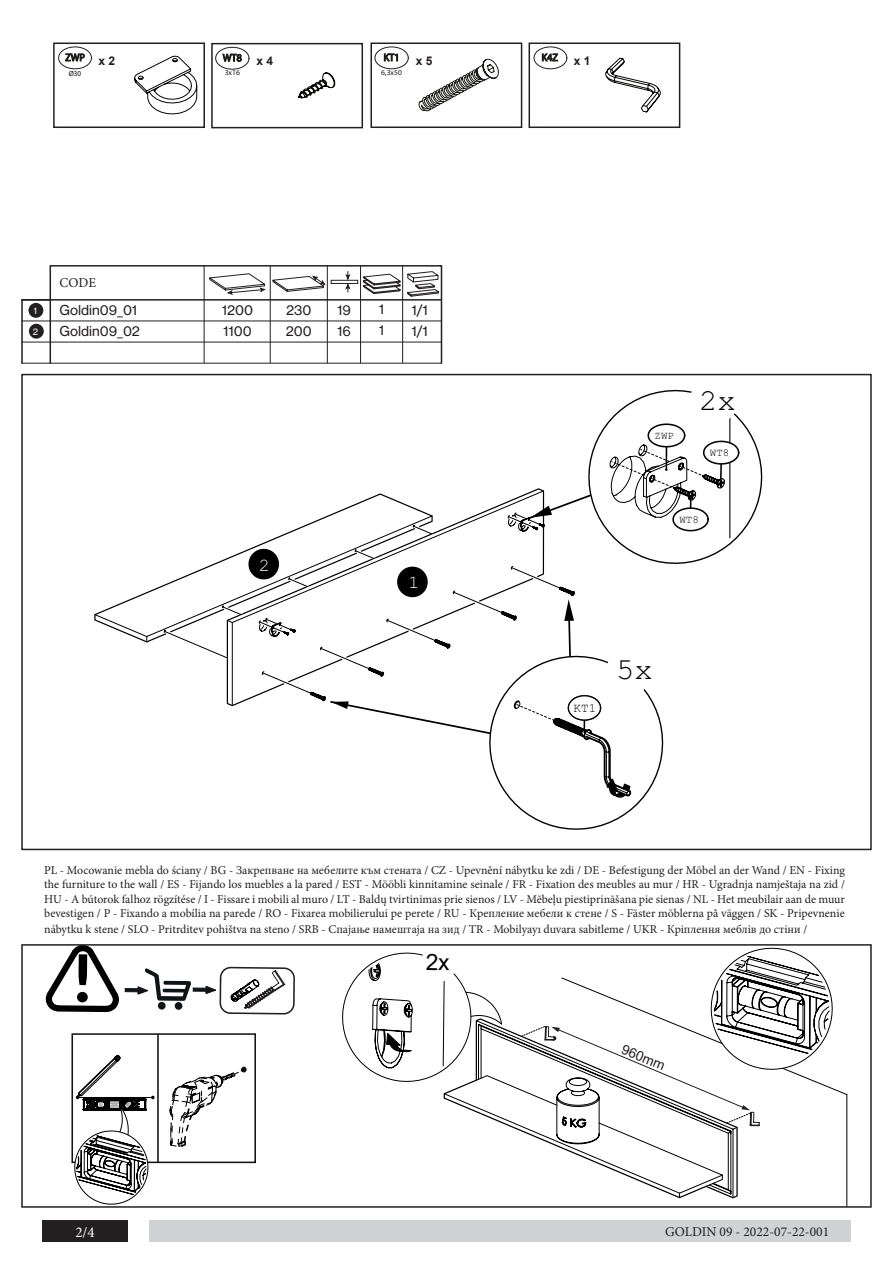
<style>
.page{position:relative;width:893px;height:1263px;background:#fff}
.page>*{position:absolute;margin:0;border:0;box-sizing:border-box;transform-origin:0 0}
.t1{font:30.45px "Arial";color:#000}
.t2{font:18.3px "Arial";color:#fff}
.t3{font:15px "Minion Pro";color:#fff}
.t4{font:13.8px "Arial";color:#231f20}
.t5{font:13.5px "N Haas Grotesk TX Pro 55 Rg";color:#231f20}
.t6{font:13.5px "Minion Pro";color:#231f20}
.t7{font:12.6px "MS Shell Dlg";color:#000}
.t8{font:12px/14.4px "Minion Pro";color:#231f20;text-align:justify}
.t9{font:700 12px "Arial";color:#231f20}
.t10{font:10.8px "Arial";color:#000}
.t11{font:10.65px "Myriad Pro";color:#1b1b19;scale:.96 1}
.t12{font:10.65px "Myriad Pro";color:#1b1b19}
.t13{font:9px "N Haas Grotesk TX Pro 55 Rg";color:#fff}
.t14{font:7.5px "Myriad Pro";color:#1b1b19}
.t15{font:7.5px "Myriad Pro";color:#050504}
</style>
<div class="page">
<div style="left:149px;top:1220px;width:701px;height:22px;background:#d1d2d4"></div>
<div style="left:43px;top:1220px;width:85px;height:22px;background:#231f20"></div>
<svg style="left:94px;top:389px;width:669px;height:441px"></svg>
<svg style="left:46px;top:947px;width:249px;height:258px"></svg>
<div style="left:21px;top:944px;width:851px;height:264px;border:2px solid #231f20"></div>
<svg style="left:58px;top:46px;width:34px;height:23px"></svg>
<svg style="left:134px;top:55px;width:64px;height:60px"></svg>
<div style="left:53px;top:43px;width:152px;height:85px;border:2px solid #231f20"></div>
<svg style="left:215px;top:47px;width:35px;height:23px"></svg>
<svg style="left:298px;top:72px;width:37px;height:26px"></svg>
<div style="left:211px;top:43px;width:152px;height:85px;border:2px solid #231f20"></div>
<svg style="left:533px;top:46px;width:35px;height:23px"></svg>
<svg style="left:605px;top:57px;width:56px;height:56px"></svg>
<div style="left:529px;top:43px;width:151px;height:85px;border:2px solid #231f20"></div>
<svg style="left:374px;top:46px;width:35px;height:23px"></svg>
<svg style="left:419px;top:59px;width:80px;height:52px"></svg>
<div style="left:370px;top:43px;width:152px;height:85px;border:2px solid #231f20"></div>
<div style="left:50px;top:265px;width:392px;height:99px;border:2px solid #231f20"></div>
<svg style="left:21px;top:298px;width:31px;height:65px"></svg>
<hr style="left:21px;top:299px;width:420px;height:2px;background:#231f20">
<hr style="left:21px;top:321px;width:421px;height:1px;background:#231f20">
<hr style="left:21px;top:342px;width:421px;height:1px;background:#231f20">
<hr style="left:21px;top:363px;width:421px;height:1px;background:#231f20">
<svg style="left:272px;top:275px;width:54px;height:17px"></svg>
<hr style="left:204px;top:265px;width:1px;height:98px;background:#231f20">
<hr style="left:270px;top:265px;width:1px;height:98px;background:#231f20">
<hr style="left:327px;top:265px;width:1px;height:98px;background:#231f20">
<hr style="left:402px;top:265px;width:1px;height:98px;background:#231f20">
<svg style="left:209px;top:273px;width:57px;height:22px"></svg>
<svg style="left:363px;top:273px;width:38px;height:21px"></svg>
<svg style="left:407px;top:271px;width:32px;height:26px"></svg>
<div style="left:28px;top:303px;width:15px;height:15px;background:#231f20;border-radius:50%"></div>
<div style="left:29px;top:324px;width:15px;height:15px;background:#231f20;border-radius:50%"></div>
<hr style="left:360px;top:265px;width:1px;height:98px;background:#231f20">
<div style="left:331px;top:280px;width:27px;height:4px;border:1px solid #231f20"></div>
<svg style="left:345px;top:271px;width:6px;height:21px"></svg>
<svg style="left:342px;top:945px;width:491px;height:262px"></svg>
<p class="t11" style="left:65px;top:51px;width:22px">ZWP</p>
<p class="t15" style="left:69px;top:69px;width:14px">Ø30</p>
<p class="t9" style="left:98px;top:52px;width:18px">x 2</p>
<p class="t12" style="left:223px;top:51px;width:21px">WT8</p>
<p class="t14" style="left:225px;top:68px;width:17px">3x16</p>
<p class="t9" style="left:257px;top:52px;width:18px">x 4</p>
<p class="t11" style="left:542px;top:51px;width:18px">K4Z</p>
<p class="t9" style="left:574px;top:52px;width:18px">x 1</p>
<p class="t12" style="left:384px;top:51px;width:17px">KT1</p>
<p class="t14" style="left:381px;top:68px;width:22px">6,3x50</p>
<p class="t9" style="left:416px;top:52px;width:18px">x 5</p>
<p class="t13" style="left:33px;top:305px;width:5px">1</p>
<p class="t13" style="left:33px;top:326px;width:7px">2</p>
<p class="t6" style="left:60px;top:274px;width:38px">CODE</p>
<p class="t5" style="left:60px;top:302px;width:79px">Goldin09_01</p>
<p class="t5" style="left:60px;top:323px;width:82px">Goldin09_02</p>
<p class="t5" style="left:222px;top:302px;width:33px">1200</p>
<p class="t5" style="left:223px;top:323px;width:30px">1100</p>
<p class="t5" style="left:286px;top:302px;width:27px">230</p>
<p class="t5" style="left:286px;top:323px;width:28px">200</p>
<p class="t5" style="left:337px;top:302px;width:15px">19</p>
<p class="t5" style="left:337px;top:323px;width:15px">16</p>
<p class="t5" style="left:379px;top:301px;width:7px">1</p>
<p class="t5" style="left:379px;top:322px;width:7px">1</p>
<p class="t5" style="left:412px;top:302px;width:18px">1/1</p>
<p class="t5" style="left:412px;top:323px;width:18px">1/1</p>
<p class="t2" style="left:259px;top:553px;width:12px">2</p>
<p class="t2" style="left:408px;top:571px;width:12px">1</p>
<p class="t10" style="left:655px;top:429px;width:21px">ZWP</p>
<p class="t1" style="left:699px;top:381px;width:38px">2x</p>
<p class="t10" style="left:710px;top:446px;width:21px">WT8</p>
<p class="t10" style="left:679px;top:513px;width:21px">WT8</p>
<p class="t7" style="left:574px;top:701px;width:24px">KT1</p>
<p class="t1" style="left:616px;top:651px;width:38px">5x</p>
<p class="t8" style="left:44px;top:863px;width:802px">PL - Mocowanie mebla do ściany / BG - Закрепване на мебелите към стената / CZ - Upevnění nábytku ke zdi / DE - Befestigung der Möbel an der Wand / EN - Fixing the furniture to the wall / ES - Fijando los muebles a la pared / EST - Mööbli kinnitamine seinale / FR - Fixation des meubles au mur / HR - Ugradnja namještaja na zid / HU - A bútorok falhoz rögzítése / I - Fissare i mobili al muro / LT - Baldų tvirtinimas prie sienos / LV - Mēbeļu piestiprināšana pie sienas / NL - Het meubilair aan de muur bevestigen / P - Fixando a mobília na parede / RO - Fixarea mobilierului pe perete / RU - Крепление мебели к стене / S - Fäster möblerna på väggen / SK - Pripevnenie</p>
<p class="t8" style="left:44px;top:922px;width:765px">nábytku k stene / SLO - Pritrditev pohištva na steno / SRB - Спајање намештаја на зид / TR - Mobilyayı duvara sabitleme / UKR - Кріплення меблів до стіни /</p>
<p class="t4" style="left:626px;top:1040px;width:47px;rotate:22deg">960mm</p>
<p class="t3" style="left:75px;top:1222px;width:21px">2/4</p>
<p class="t6" style="left:665px;top:1223px;width:165px">GOLDIN 09 - 2022-07-22-001</p>
</div>
